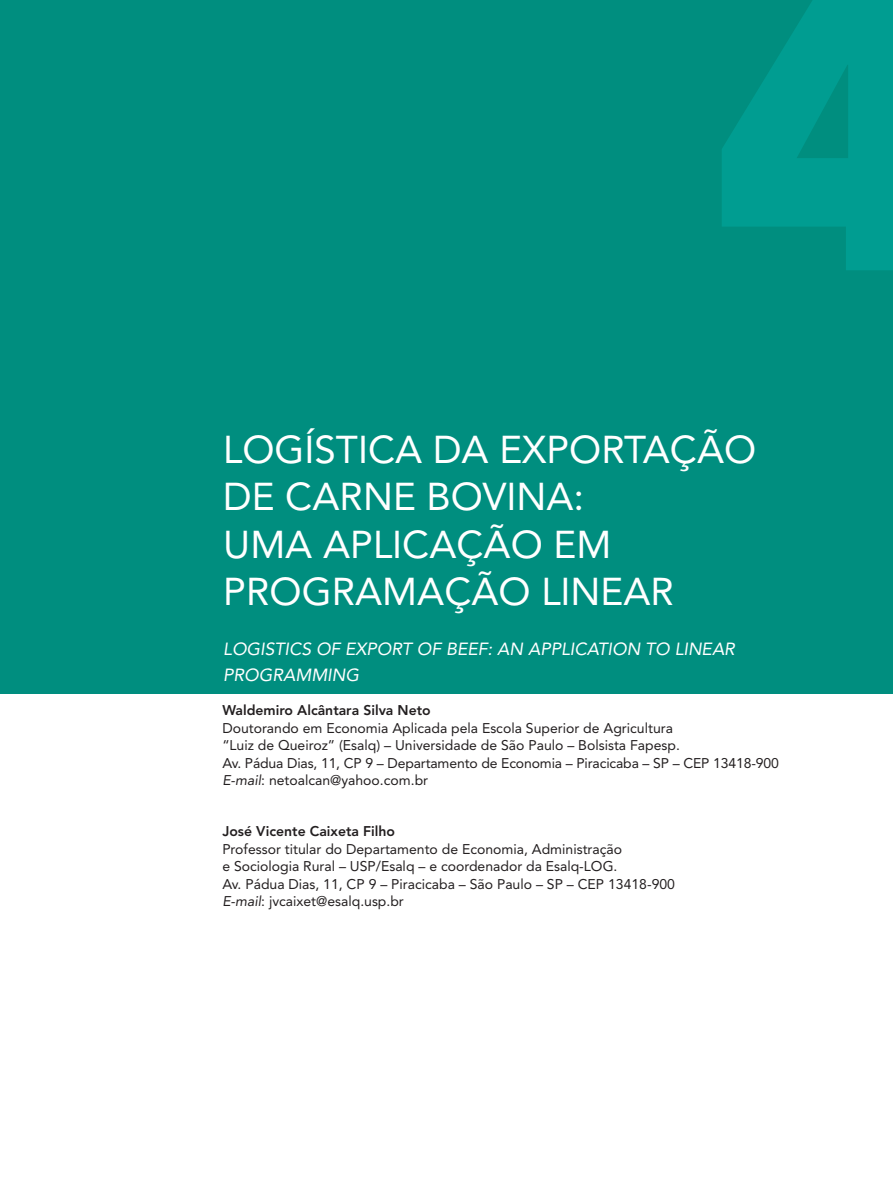
<style>
.page{position:relative;width:893px;height:1191px;background:#fff}
.page>*{position:absolute;margin:0;border:0;box-sizing:border-box;transform-origin:0 0}
.t1{font:38.5px/47.2px "Avenir";color:#fff}
.t2{font:italic 17.5px/26.2px "Avenir";color:#fff}
.t3{font:14px/17.5px "Avenir";color:#231f20}
.t4{font:800 14px "Avenir";color:#231f20}
.s1{font-style:italic}
</style>
<div class="page">
<div style="left:0;top:0;width:893px;height:694px;background:#008e7f"></div>
<svg style="left:722px;top:0;width:171px;height:270px;fill:#009d91"></svg>
<h1 class="t1" style="left:223px;top:426px;width:534px">LOGÍSTICA DA EXPORTAÇÃO<br>DE CARNE BOVINA:<br>UMA APLICAÇÃO EM<br>PROGRAMAÇÃO LINEAR</h1>
<p class="t2" style="left:223px;top:635px;width:47px">LOGISTICS</p>
<p class="t2" style="left:223px;top:635px;width:512px;text-indent:93px">OF EXPORT OF BEEF: AN APPLICATION TO LINEAR<br>PROGRAMMING</p>
<p class="t4" style="left:222px;top:702px;width:210px">Waldemiro Alcântara Silva Neto</p>
<p class="t3" style="left:222px;top:719px;width:558px">Doutorando em Economia Aplicada pela Escola Superior de Agricultura<br>“Luiz de Queiroz” (Esalq) – Universidade de São Paulo – Bolsista Fapesp.<br>Av. Pádua Dias, 11, CP 9 – Departamento de Economia – Piracicaba – SP – CEP 13418-900<br><span class="s1">E‑mail</span>: netoalcan@yahoo.com.br</p>
<p class="t4" style="left:222px;top:823px;width:174px">José Vicente Caixeta Filho</p>
<p class="t3" style="left:222px;top:840px;width:454px">Professor titular do Departamento de Economia, Administração<br>e Sociologia Rural – USP/Esalq – e coordenador da Esalq‑LOG.<br>Av. Pádua Dias, 11, CP 9 – Piracicaba – São Paulo – SP – CEP 13418‑900<br><span class="s1">E‑mail</span>: jvcaixet@esalq.usp.br</p>
</div>
